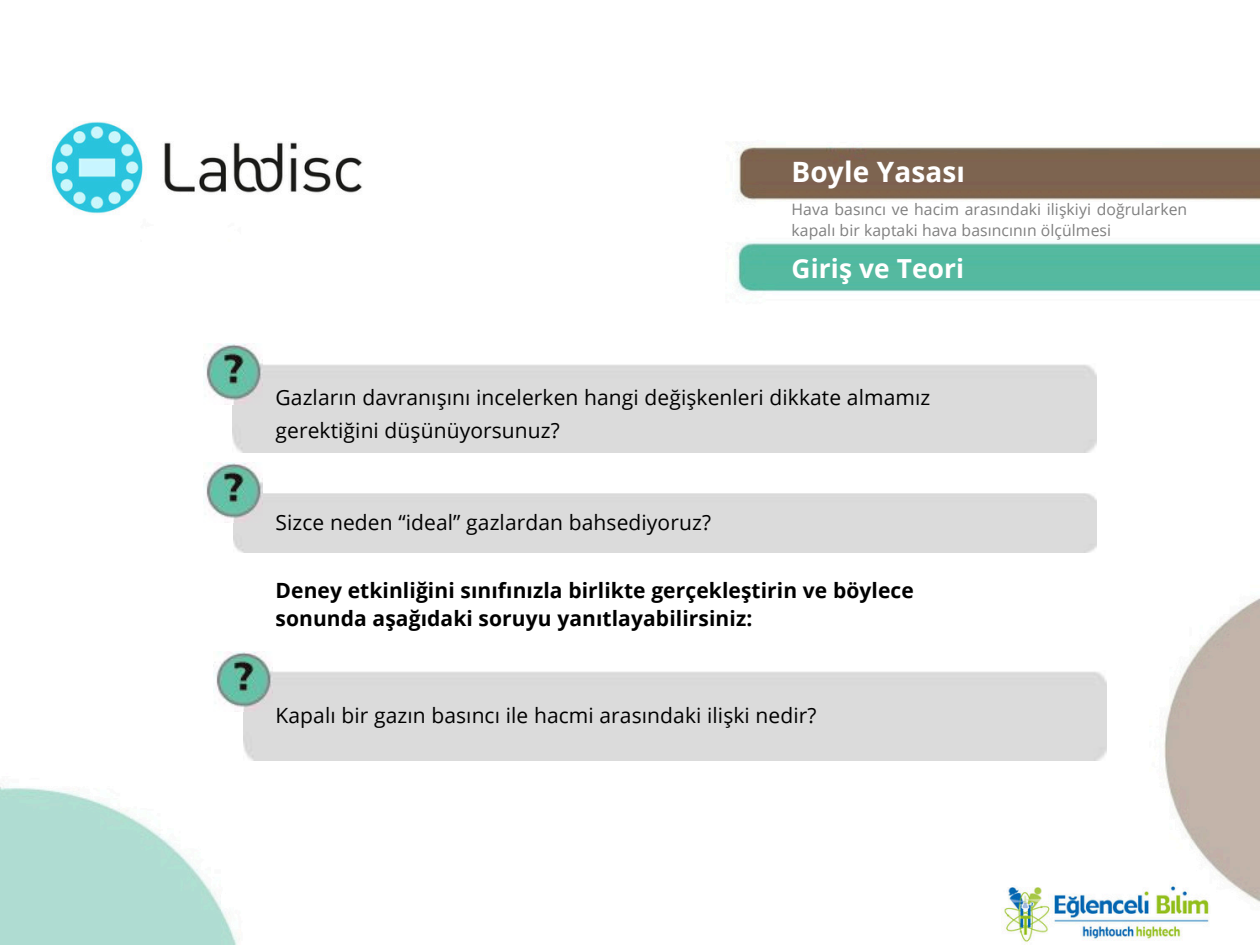
<style>
.page{position:relative;width:1260px;height:945px;background:#fff}
.page>*{position:absolute;margin:0;border:0;box-sizing:border-box;transform-origin:0 0}
.t1{font:700 28px "Open Sans";letter-spacing:.005em;color:#fff}
.t2{font:700 26.25px "Open Sans";letter-spacing:.005em;color:#fff}
.t3{font:21px/32.9px "Open Sans";letter-spacing:.005em;color:#000}
.t4{font:700 21px/28.9px "Open Sans";letter-spacing:.005em;color:#000}
.t5{font:15.75px/21px "Open Sans";letter-spacing:.005em;color:#7f7f7f}
</style>
<div class="page">
<img style="left:0;top:121px;width:1260px;height:824px">
<div style="left:233px;top:363px;width:863px;height:90px;background:#dbdbdb"></div>
<img style="left:203px;top:344px;width:59px;height:60px">
<div style="left:243px;top:671px;width:864px;height:89px;background:#dbdbdb"></div>
<div style="left:233px;top:492px;width:864px;height:61px;background:#dbdbdb"></div>
<img style="left:213px;top:651px;width:59px;height:60px">
<img style="left:203px;top:463px;width:59px;height:60px">
<p class="t1" style="left:792px;top:152px;width:175px">Boyle Yasası</p>
<h3 class="t5" style="left:792px;top:199px;width:397px">Hava basıncı ve hacim arasındaki ilişkiyi doğrularken kapalı bir kaptaki hava basıncının ölçülmesi</h3>
<p class="t2" style="left:792px;top:250px;width:174px">Giriş ve Teori</p>
<p class="t3" style="left:276px;top:381px;width:656px">Gazların davranışını incelerken hangi değişkenleri dikkate almamız gerektiğini düşünüyorsunuz?</p>
<h3 class="t3" style="left:276px;top:506px;width:437px">Sizce neden “ideal” gazlardan bahsediyoruz?</h3>
<h2 class="t4" style="left:276px;top:575px;width:640px">Deney etkinliğini sınıfınızla birlikte gerçekleştirin ve böylece sonunda aşağıdaki soruyu yanıtlayabilirsiniz:</h2>
<p class="t3" style="left:276px;top:698px;width:543px">Kapalı bir gazın basıncı ile hacmi arasındaki ilişki nedir?</p>
</div>
